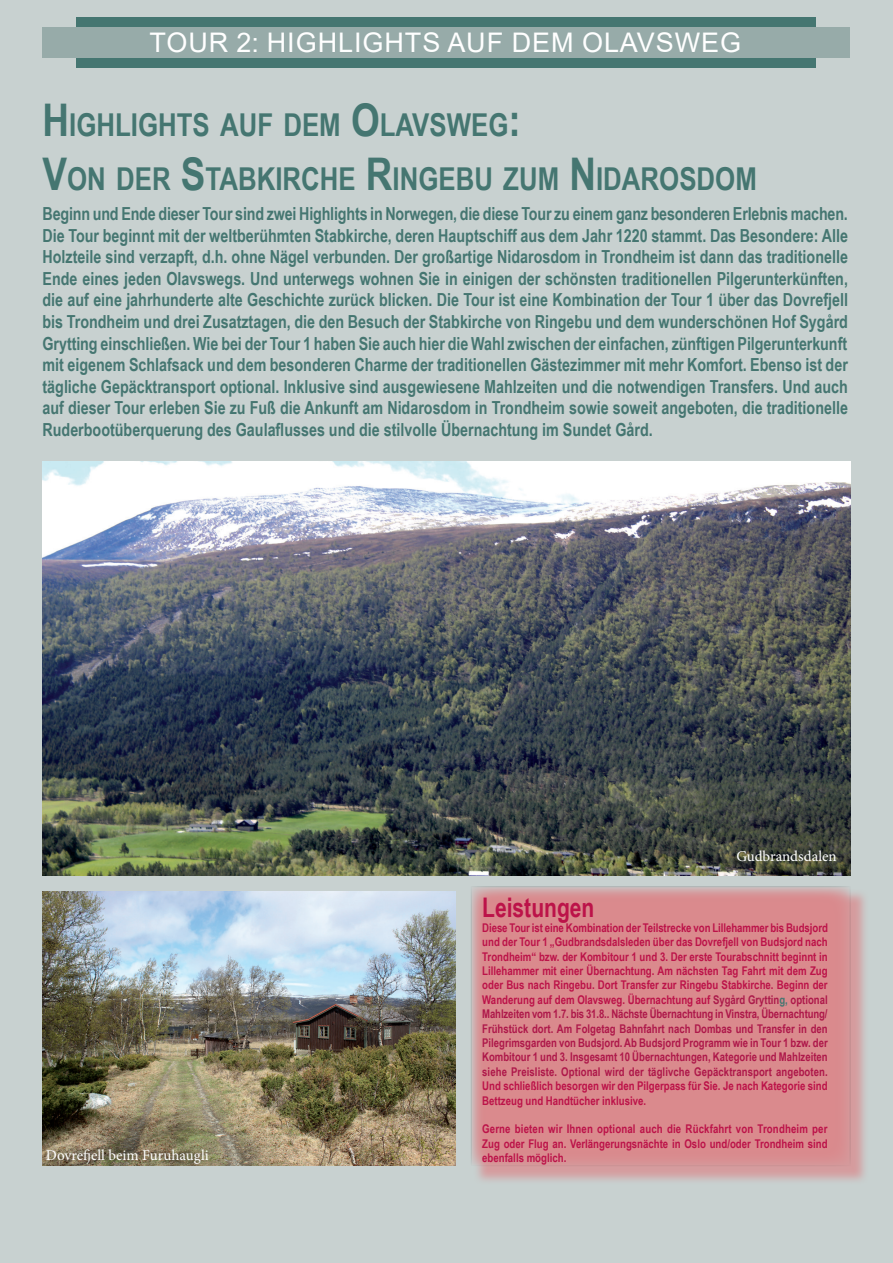
<style>
.page{position:relative;width:893px;height:1263px;background:#c8d1d0}
.page>*{position:absolute;margin:0;border:0;box-sizing:border-box;transform-origin:0 0}
.t1{font:700 31.5px/54px "Arial Narrow";color:#457671}
.t2{font:27px "Arial";letter-spacing:.035em;color:#fff}
.t3{font:700 27px "Arial Narrow";color:#bc1349;scale:.95 1}
.t4{font:700 18px/21.6px "Arial Narrow";color:#457671;text-align:justify}
.t5{font:15px "Minion Pro";color:#fff}
.t6{font:700 12px/14.4px "Arial Narrow";color:#bc1349;text-align:justify}
.s1{font-size:45px}
.s2{color:#ac1b4b}
.s3{color:#457671}
.s4{color:#ae184a}
</style>
<div class="page">
<div style="left:76px;top:17px;width:740px;height:13px;background:#457671"></div>
<div style="left:76px;top:55px;width:740px;height:13px;background:#457671"></div>
<div style="left:43px;top:27px;width:807px;height:31px;background:#97aba9"></div>
<div style="left:473px;top:889px;width:396px;height:296px;background:#da8a8d;opacity:.75"></div>
<div style="left:471px;top:887px;width:379px;height:279px;background:#da8a8d"></div>
<img style="left:43px;top:891px;width:412px;height:275px">
<img style="left:43px;top:461px;width:807px;height:414px">
<h2 class="t2" style="left:150px;top:24px;width:593px">TOUR 2: HIGHLIGHTS AUF DEM OLAVSWEG</h2>
<h1 class="t1" style="left:43px;top:96px;width:716px"><span class="s1">H</span>IGHLIGHTS AUF DEM <span class="s1">O</span>LAVSWEG<span class="s1">:<br>V</span>ON DER <span class="s1">S</span>TABKIRCHE <span class="s1">R</span>INGEBU ZUM <span class="s1">N</span> IDAROSDOM</h1>
<p class="t4" style="left:43px;top:202px;width:807px">Beginn und Ende dieser Tour sind zwei Highlights in Norwegen, die diese Tour zu einem ganz besonderen Erlebnis machen.<br>Die Tour beginnt mit der weltberühmten Stabkirche, deren Hauptschiff aus dem Jahr 1220 stammt. Das Besondere: Alle Holzteile sind verzapft, d.h. ohne Nägel verbunden. Der großartige Nidarosdom in Trondheim ist dann das traditionelle Ende eines jeden Olavswegs. Und unterwegs wohnen Sie in einigen der schönsten traditionellen Pilgerunterkünften, die auf eine jahrhunderte alte Geschichte zurück blicken. Die Tour ist eine Kombination der Tour 1 über das Dovrefjell bis Trondheim und drei Zusatztagen, die den Besuch der Stabkirche von Ringebu und dem wunderschönen Hof Sygård Grytting einschließen. Wie bei der Tour 1 haben Sie auch hier die Wahl zwischen der einfachen, zünftigen Pilgerunterkunft mit eigenem Schlafsack und dem besonderen Charme der traditionellen Gästezimmer mit mehr Komfort. Ebenso ist der tägliche Gepäcktransport optional. Inklusive sind ausgewiesene Mahlzeiten und die notwendigen Transfers. Und auch auf dieser Tour erleben Sie zu Fuß die Ankunft am Nidarosdom in Trondheim sowie soweit angeboten, die traditionelle Ruderbootüberquerung des Gaulaflusses und die stilvolle Übernachtung im Sundet Gård.</p>
<p class="t5" style="left:46px;top:1145px;width:164px">Dovrefjell beim Furuhaugli</p>
<p class="t5" style="left:736px;top:846px;width:102px">Gudbrandsdalen</p>
<h2 class="t3" style="left:482px;top:887px;width:120px">Leistungen</h2>
<p class="t6" style="left:482px;top:920px;width:347px">Diese Tour ist eine Kombination der Teilstrecke von Lillehammer bis Budsjord und der Tour 1 „Gudbrandsdalsleden über das Dovrefjell von Budsjord nach Trondheim“ bzw. der Kombitour 1 und 3. Der erste Tourabschnitt beginnt in Lillehammer mit einer Übernachtung. Am nächsten Tag Fahrt mit dem Zug oder Bus nach Ringebu. Dort Transfer zur Ringebu Stabkirche. Beginn der Wanderung auf dem Olavsweg. Übernachtung auf <span class="s2">Sygård Gryttin</span><span class="s3">g,</span> <span class="s4">optional Mahlzeiten vom 1.7. bis 31.8.. Nächste Übernachtung in Vinstra, Übernachtung/ Frühstück dort. Am Folgetag Bahnfahrt nach Dombas und Transfer in den Pilegrimsgarden von Budsjord. Ab Budsjord Programm wie in Tour 1 bzw. der Kombitour 1 und 3. Insgesamt 10 Übernachtungen, Kategorie und Mahlzeiten siehe Preisliste. Optional wird der täglivche Gepäcktransport angeboten.</span></p>
<p class="t6" style="left:482px;top:1078px;width:347px">Und schließlich besorgen wir den Pilgerpass für Sie. Je nach Kategorie sind<br>Bettzeug und Handtücher inklusive.</p>
<p class="t6" style="left:482px;top:1121px;width:347px">Gerne bieten wir Ihnen optional auch die Rückfahrt von Trondheim per Zug oder Flug an. Verlängerungsnächte in Oslo und/oder Trondheim sind ebenfalls möglich.</p>
</div>
